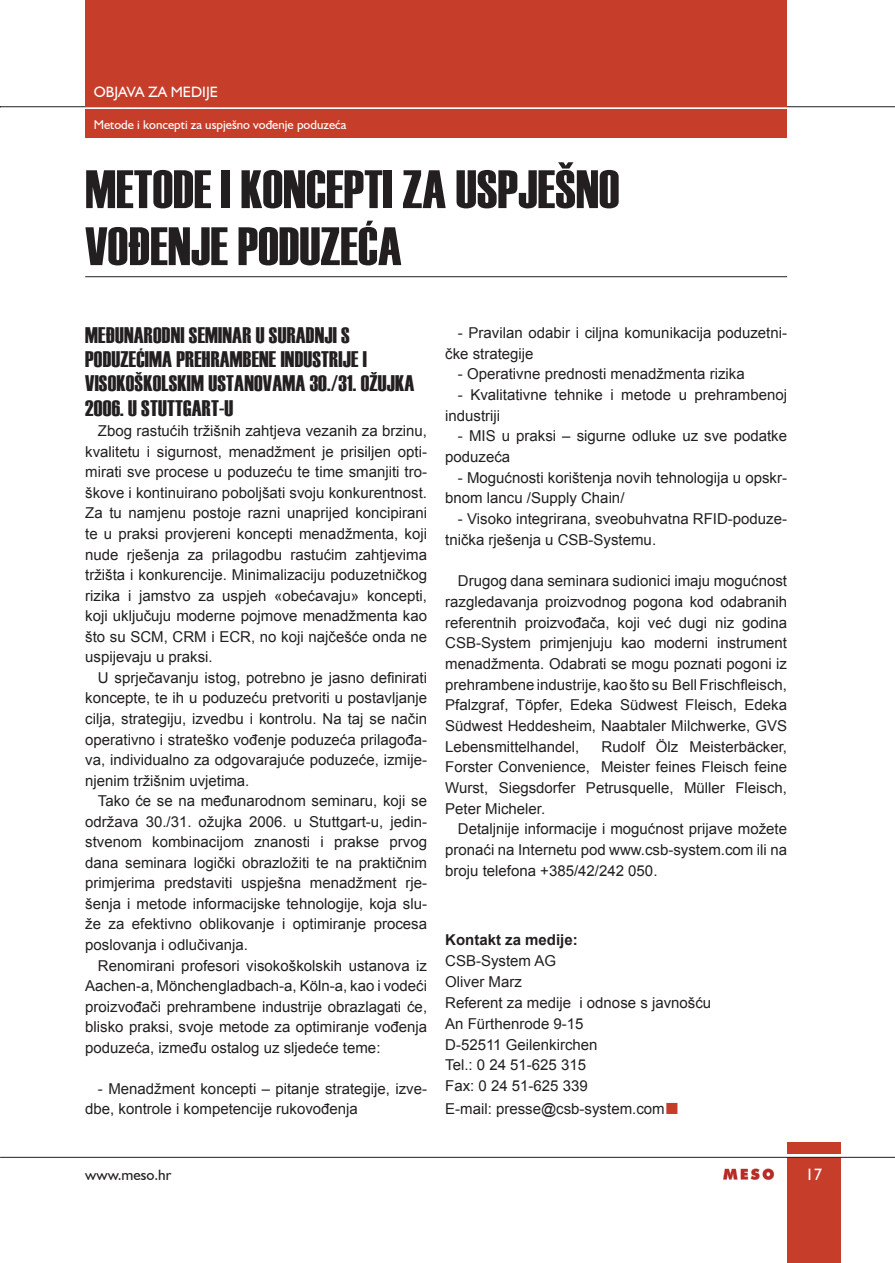
<style>
.page{position:relative;width:895px;height:1263px;background:#fff}
.page>*{position:absolute;margin:0;border:0;box-sizing:border-box;transform-origin:0 0}
.t1{font:54px/57px "Haettenschweiler";color:#231f20}
.t2{font:22.5px/24.3px "Haettenschweiler";letter-spacing:.01em;color:#231f20}
.t3{font:16.5px "Humanist 521 BT";color:#fff}
.t4{font:15px/20.5px "Arial";color:#231f20;text-align:justify}
.t5{font:700 15px "Arial";color:#231f20}
.t6{font:15px "Humanist 521 BT";color:#fff}
.t7{font:15px "Humanist 521 BT";color:#231f20}
.t8{font:12.75px "Humanist 521 BT";color:#fff}
.s1{font-size:24px;color:#c63e2a}
</style>
<div class="page">
<svg style="left:723px;top:1168px;width:51px;height:12px"></svg>
<hr style="left:0;top:106px;width:895px;height:1px;background:#231f20">
<div style="left:85px;top:0;width:702px;height:107px;background:#c63e2a"></div>
<div style="left:787px;top:1157px;width:53px;height:106px;background:#c63e2a"></div>
<hr style="left:0;top:1157px;width:895px;height:1px;background:#231f20">
<div style="left:787px;top:1143px;width:53px;height:11px;background:#c63e2a"></div>
<hr style="left:85px;top:276px;width:702px;height:1px;background:#231f20">
<div style="left:85px;top:110px;width:702px;height:28px;background:#c63e2a"></div>
<p class="t6" style="left:94px;top:83px;width:126px">OBJAVA ZA MEDIJE</p>
<p class="t8" style="left:94px;top:117px;width:254px">Metode i koncepti za uspješno vođenje poduzeća</p>
<h1 class="t1" style="left:85px;top:161px;width:536px">METODE I KONCEPTI ZA USPJEŠNO<br>VOĐENJE PODUZEĆA</h1>
<h2 class="t2" style="left:85px;top:323px;width:331px">MEĐUNARODNI SEMINAR U SURADNJI S PODUZEĆIMA PREHRAMBENE INDUSTRIJE I VISOKOŠKOLSKIM USTANOVAMA 30./31. OŽUJKA 2006. U STUTTGART-U</h2>
<p class="t4" style="left:85px;top:421px;width:343px;text-indent:13px">Zbog rastućih tržišnih zahtjeva vezanih za brzinu, kvalitetu i sigurnost, menadžment je prisiljen opti&shy;mirati sve procese u poduzeću te time smanjiti tro&shy;škove i kontinuirano poboljšati svoju konkurentnost.<br>Za tu namjenu postoje razni unaprijed koncipirani te u praksi provjereni koncepti menadžmenta, koji nude rješenja za prilagodbu rastućim zahtjevima tržišta i konkurencije. Minimalizaciju poduzetničkog rizika i jamstvo za uspjeh «obećavaju» koncepti, koji uključuju moderne pojmove menadžmenta kao što su SCM, CRM i ECR, no koji najčešće onda ne uspijevaju u praksi.</p>
<p class="t4" style="left:85px;top:667px;width:343px;text-indent:13px">U sprječavanju istog, potrebno je jasno definirati koncepte, te ih u poduzeću pretvoriti u postavljanje cilja, strategiju, izvedbu i kontrolu. Na taj se način operativno i strateško vođenje poduzeća prilagođa&shy;va, individualno za odgovarajuće poduzeće, izmije&shy;njenim tržišnim uvjetima.</p>
<p class="t4" style="left:85px;top:791px;width:343px;text-indent:13px">Tako će se na međunarodnom seminaru, koji se održava 30./31. ožujka 2006. u Stuttgart-u, jedin&shy;stvenom kombinacijom znanosti i prakse prvog dana seminara logički obrazložiti te na praktičnim primjerima predstaviti uspješna menadžment rje&shy;šenja i metode informacijske tehnologije, koja slu&shy;že za efektivno oblikovanje i optimiranje procesa poslovanja i odlučivanja.</p>
<p class="t4" style="left:85px;top:955px;width:343px;text-indent:13px">Renomirani profesori visokoškolskih ustanova iz Aachen-a, Mönchengladbach-a, Köln-a, kao i vodeći proizvođači prehrambene industrije obrazlagati će, blisko praksi, svoje metode za optimiranje vođenja poduzeća, između ostalog uz sljedeće teme:</p>
<p class="t4" style="left:85px;top:1078px;width:343px;text-indent:13px">- Menadžment koncepti – pitanje strategije, izve&shy;dbe, kontrole i kompetencije rukovođenja</p>
<p class="t4" style="left:445px;top:322px;width:343px;text-indent:13px">- Pravilan odabir i ciljna komunikacija poduzetni&shy;čke strategije</p>
<p class="t4" style="left:458px;top:364px;width:288px">- Operativne prednosti menadžmenta rizika</p>
<p class="t4" style="left:445px;top:384px;width:343px;text-indent:13px">- Kvalitativne tehnike i metode u prehrambenoj industriji</p>
<p class="t4" style="left:445px;top:426px;width:343px;text-indent:13px">- MIS u praksi – sigurne odluke uz sve podatke poduzeća</p>
<p class="t4" style="left:445px;top:467px;width:343px;text-indent:13px">- Mogućnosti korištenja novih tehnologija u opskr&shy;bnom lancu /Supply Chain/</p>
<p class="t4" style="left:445px;top:509px;width:343px;text-indent:13px">- Visoko integrirana, sveobuhvatna RFID-poduze&shy;tnička rješenja u CSB-Systemu.</p>
<p class="t4" style="left:445px;top:571px;width:343px;text-indent:13px">Drugog dana seminara sudionici imaju mogućnost razgledavanja proizvodnog pogona kod odabranih referentnih proizvođača, koji već dugi niz godina CSB-System primjenjuju kao moderni instrument menadžmenta. Odabrati se mogu poznati pogoni iz prehrambene industrije, kao što su Bell Frischfleisch, Pfalzgraf, Töpfer, Edeka Südwest Fleisch, Edeka Südwest Heddesheim, Naabtaler Milchwerke, GVS Lebensmittelhandel,</p>
<p class="t4" style="left:445px;top:736px;width:343px;text-indent:156px">Rudolf Ölz Meisterbäcker, Forster Convenience, Meister feines Fleisch feine Wurst, Siegsdorfer Petrusquelle, Müller Fleisch, Peter Micheler.</p>
<p class="t4" style="left:445px;top:819px;width:343px;text-indent:13px">Detaljnije informacije i mogućnost prijave možete pronaći na Internetu pod www.csb-system.com ili na broju telefona +385/42/242 050.</p>
<p class="t5" style="left:445px;top:930px;width:134px">Kontakt za medije:</p>
<p class="t4" style="left:445px;top:950px;width:267px;text-align:left">CSB-System AG<br>Oliver Marz<br>Referent za medije i odnose s javnošću<br>An Fürthenrode 9-15<br>D-52511 Geilenkirchen<br>Tel.: 0 24 51-625 315<br>Fax: 0 24 51-625 339</p>
<p class="t4" style="left:445px;top:1099px;width:235px">E-mail: presse@csb-system.com<span class="s1">■</span></p>
<p class="t7" style="left:85px;top:1165px;width:88px">www.meso.hr</p>
<p class="t3" style="left:805px;top:1164px;width:18px">17</p>
</div>
